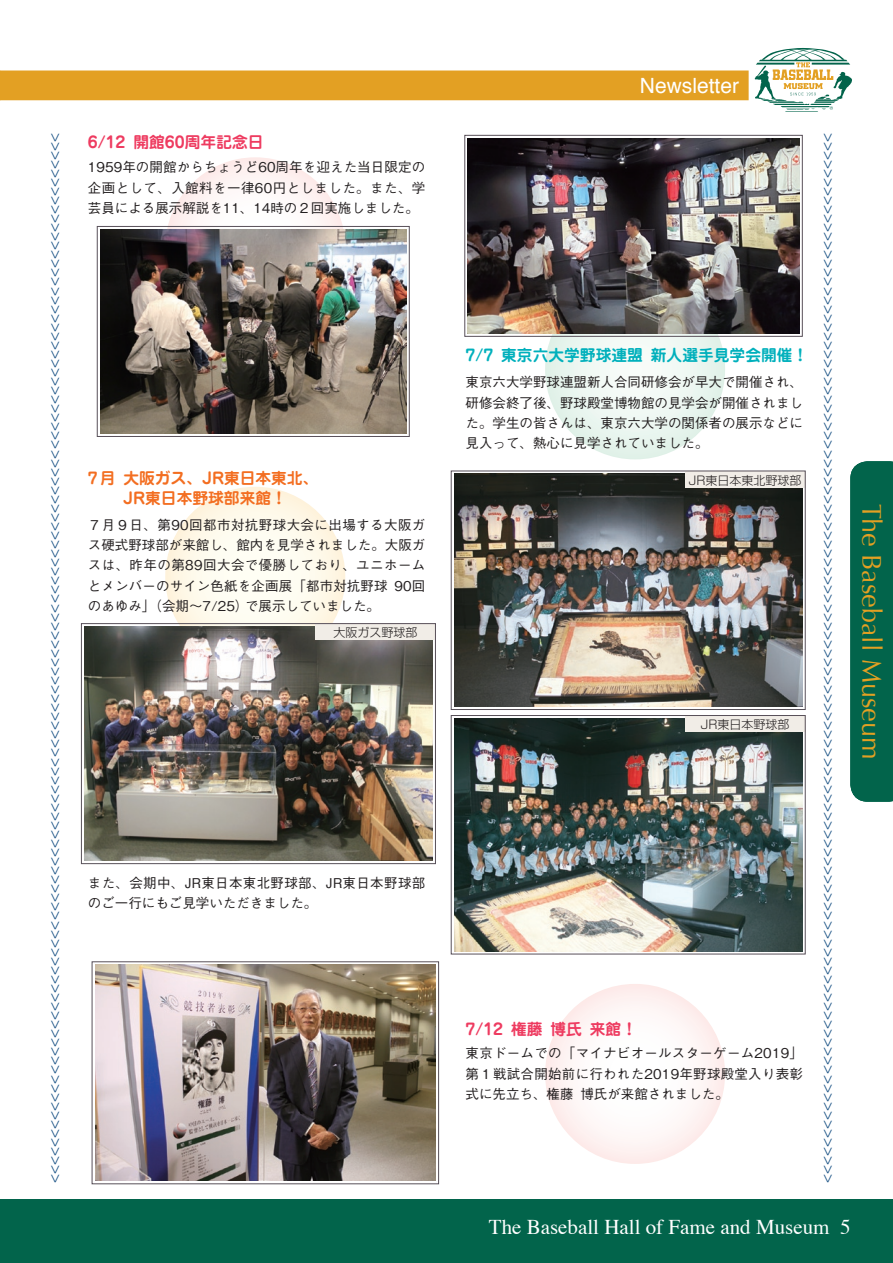
<style>
.page{position:relative;width:893px;height:1263px;background:#fff}
.page>*{position:absolute;margin:0;border:0;box-sizing:border-box;transform-origin:0 0}
.t1{font:27px "Optima";color:#e3a023}
.t2{font:21px "Times";color:#fff}
.t3{font:21px "Helvetica";color:#fff}
.t4{font:700 15.75px/20.2px "Jun 501 Pro";color:#f36e21;text-align:center}
.t5{font:700 15.75px "Jun 501 Pro";color:#ee3b60}
.t6{font:700 15.75px "Jun 501 Pro";color:#00b0bc}
.t7{font:500 13.5px/20.2px "Gothic BBB Pr 5";color:#231f20;text-align:justify}
.t8{font:500 13.5px/20.2px "Gothic BBB Pr 5";letter-spacing:.025em;color:#231f20}
.t9{font:500 13.2px "Gothic BBB Pr 5";color:#144e82}
.t10{font:300 12px "Shin Go Pr 5";color:#231f20}
</style>
<div class="page">
<div style="left:0;top:1199px;width:893px;height:64px;background:#02644b"></div>
<div style="left:850px;top:461px;width:43px;height:340px;background:#02644b"></div>
<div style="left:0;top:71px;width:749px;height:29px;background:#e3a023"></div>
<svg style="left:755px;top:48px;width:97px;height:64px"></svg>
<div style="left:545px;top:984px;width:180px;height:180px;background:#fef7f6;border-radius:90px"></div>
<div style="left:545px;top:279px;width:180px;height:180px;background:#edf6f1;border-radius:90px"></div>
<svg style="left:165px;top:487px;width:180px;height:180px"></svg>
<div style="left:165px;top:157px;width:180px;height:180px;background:#fef5f5;border-radius:90px"></div>
<img style="left:100px;top:229px;width:306px;height:204px">
<img style="left:454px;top:474px;width:348px;height:232px">
<img style="left:454px;top:718px;width:348px;height:233px">
<img style="left:84px;top:627px;width:348px;height:234px">
<img style="left:468px;top:138px;width:331px;height:195px">
<img style="left:95px;top:965px;width:341px;height:216px">
<div style="left:97px;top:226px;width:312px;height:211px;border:1px solid #585059"></div>
<div style="left:465px;top:135px;width:337px;height:202px;border:1px solid #585059"></div>
<div style="left:92px;top:961px;width:347px;height:223px;border:1px solid #585059"></div>
<div style="left:315px;top:624px;width:120px;height:16px;background:#f1ede7"></div>
<div style="left:685px;top:715px;width:120px;height:17px;background:#f1ede7"></div>
<div style="left:685px;top:471px;width:120px;height:16px;background:#f1ede7"></div>
<div style="left:81px;top:623px;width:355px;height:241px;border:1px solid #585059"></div>
<div style="left:451px;top:715px;width:354px;height:239px;border:1px solid #585059"></div>
<div style="left:451px;top:471px;width:354px;height:239px;border:1px solid #585059"></div>
<p class="t9" style="left:66px;top:133px;width:1052px;rotate:90deg">&gt;&gt;&gt;&gt;&gt;&gt;&gt;&gt;&gt;&gt;&gt;&gt;&gt;&gt;&gt;&gt;&gt;&gt;&gt;&gt;&gt;&gt;&gt;&gt;&gt;&gt;&gt;&gt;&gt;&gt;&gt;&gt;&gt;&gt;&gt;&gt;&gt;&gt;&gt;&gt;&gt;&gt;&gt;&gt;&gt;&gt;&gt;&gt;&gt;&gt;&gt;&gt;&gt;&gt;&gt;&gt;&gt;&gt;&gt;&gt;&gt;&gt;&gt;&gt;&gt;&gt;&gt;&gt;&gt;&gt;&gt;&gt;&gt;&gt;&gt;&gt;&gt;&gt;&gt;&gt;&gt;&gt;&gt;&gt;&gt;&gt;&gt;&gt;&gt;&gt;&gt;&gt;&gt;&gt;&gt;&gt;&gt;&gt;&gt;&gt;&gt;&gt;&gt;&gt;&gt;&gt;&gt;&gt;&gt;&gt;&gt;&gt;&gt;&gt;&gt;&gt;</p>
<p class="t5" style="left:88px;top:130px;width:177px">6/12 開館60周年記念日</p>
<p class="t7" style="left:88px;top:156px;width:339px">1959年の開館からちょうど60周年を迎えた当日限定の企画として、入館料を一律60円としました。また、学芸員による展示解説を11、14時の２回実施しました。</p>
<p class="t4" style="left:88px;top:466px;width:232px">7月大阪ガス、JR東日本東北、<br>JR東日本野球部来館！</p>
<p class="t7" style="left:88px;top:513px;width:339px">７月９日、第90回都市対抗野球大会に出場する大阪ガス硬式野球部が来館し、館内を見学されました。大阪ガスは、昨年の第89回大会で優勝しており、ユニホームとメンバーのサイン色紙を企画展「都市対抗野球 90回のあゆみ」（会期～7/25）で展示していました。</p>
<p class="t10" style="left:333px;top:623px;width:85px">大阪ガス野球部</p>
<p class="t8" style="left:88px;top:871px;width:339px">また、会期中、JR東日本東北野球部、JR東日本野球部のご一行にもご見学いただきました。</p>
<h2 class="t3" style="left:640px;top:67px;width:101px">Newsletter</h2>
<p class="t6" style="left:466px;top:343px;width:344px">7/7 東京六大学野球連盟新人選手見学会開催！</p>
<p class="t7" style="left:466px;top:371px;width:339px">東京六大学野球連盟新人合同研修会が早大で開催され、研修会終了後、野球殿堂博物館の見学会が開催されました。学生の皆さんは、東京六大学の関係者の展示などに見入って、熱心に見学されていました。</p>
<p class="t10" style="left:689px;top:470px;width:114px">JR東日本東北野球部</p>
<p class="t10" style="left:701px;top:715px;width:90px">JR東日本野球部</p>
<p class="t5" style="left:466px;top:1016px;width:173px">7/12 権藤博氏来館！</p>
<p class="t7" style="left:466px;top:1042px;width:339px">東京ドームでの「マイナビオールスターゲーム2019」第１戦試合開始前に行われた2019年野球殿堂入り表彰式に先立ち、権藤博氏が来館されました。</p>
<p class="t9" style="left:839px;top:133px;width:1052px;rotate:90deg">&gt;&gt;&gt;&gt;&gt;&gt;&gt;&gt;&gt;&gt;&gt;&gt;&gt;&gt;&gt;&gt;&gt;&gt;&gt;&gt;&gt;&gt;&gt;&gt;&gt;&gt;&gt;&gt;&gt;&gt;&gt;&gt;&gt;&gt;&gt;&gt;&gt;&gt;&gt;&gt;&gt;&gt;&gt;&gt;&gt;&gt;&gt;&gt;&gt;&gt;&gt;&gt;&gt;&gt;&gt;&gt;&gt;&gt;&gt;&gt;&gt;&gt;&gt;&gt;&gt;&gt;&gt;&gt;&gt;&gt;&gt;&gt;&gt;&gt;&gt;&gt;&gt;&gt;&gt;&gt;&gt;&gt;&gt;&gt;&gt;&gt;&gt;&gt;&gt;&gt;&gt;&gt;&gt;&gt;&gt;&gt;&gt;&gt;&gt;&gt;&gt;&gt;&gt;&gt;&gt;&gt;&gt;&gt;&gt;&gt;&gt;&gt;&gt;&gt;&gt;&gt;</p>
<h1 class="t1" style="left:887px;top:504px;width:257px;rotate:90deg">The Baseball Museum</h1>
<h2 class="t2" style="left:489px;top:1207px;width:363px">The Baseball Hall of Fame and Museum 5</h2>
</div>
